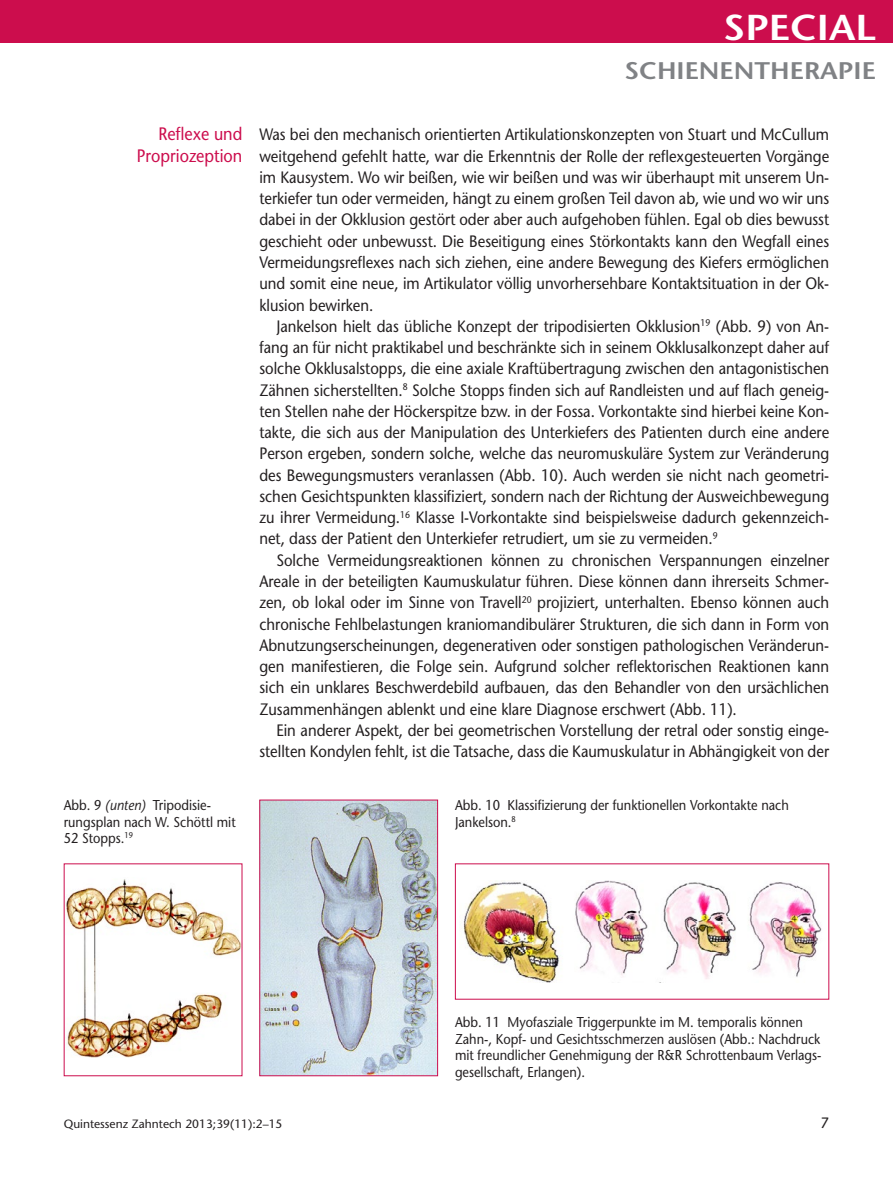
<style>
.page{position:relative;width:893px;height:1191px;background:#fff}
.page>*{position:absolute;margin:0;border:0;box-sizing:border-box;transform-origin:0 0}
.t1{font:600 36px "Stone Sans Std";color:#fff;scale:1.1 1}
.t2{font:600 24px "Stone Sans Std";color:#808285;scale:1.1 1}
.t3{font:500 18px/21.3px "Stone Sans Std";color:#cc0d4d;text-align:right;scale:.9 1}
.t4{font:500 16.5px/21.3px "Stone Sans Std";color:#231f20;text-align:justify;scale:.9 1}
.t5{font:500 15px "Stone Sans Std";color:#231f20}
.t6{font:500 14.25px/16.5px "Stone Sans Std";color:#231f20;scale:.9 1}
.t7{font:500 12px "Stone Sans Std";color:#231f20}
.s1{font-style:italic}
</style>
<div class="page">
<div style="left:0;top:0;width:893px;height:43px;background:#cc0d4d"></div>
<img style="left:66px;top:879px;width:174px;height:178px">
<img style="left:261px;top:801px;width:175px;height:273px">
<div style="left:259px;top:799px;width:179px;height:277px;border:1px solid #cc0d4d"></div>
<img style="left:463px;top:880px;width:359px;height:102px">
<h1 class="t1" style="left:723px;top:6px;width:140px">SPECIAL</h1>
<h2 class="t2" style="left:625px;top:56px;width:230px">SCHIENENTHERAPIE</h2>
<p class="t3" style="left:137px;top:123px;width:119px">Reflexe und<br>Propriozeption</p>
<p class="t6" style="left:64px;top:797px;width:193px">Abb. 9 <span class="s1">(unten)</span> Tripodisie&shy;rungsplan nach W. Schöttl mit<br>52 Stopps.<sup>19</sup></p>
<p class="t4" style="left:259px;top:124px;width:635px">Was bei den mechanisch orientierten Artikulationskonzepten von Stuart und McCullum weitgehend gefehlt hatte, war die Erkenntnis der Rolle der reflexgesteuerten Vorgänge im Kausystem. Wo wir beißen, wie wir beißen und was wir überhaupt mit unserem Un&shy;terkiefer tun oder vermeiden, hängt zu einem großen Teil davon ab, wie und wo wir uns dabei in der Okklusion gestört oder aber auch aufgehoben fühlen. Egal ob dies bewusst geschieht oder unbewusst. Die Beseitigung eines Störkontakts kann den Wegfall eines Vermeidungsreflexes nach sich ziehen, eine andere Bewegung des Kiefers ermöglichen und somit eine neue, im Artikulator völlig unvorhersehbare Kontaktsituation in der Ok&shy;klusion bewirken.</p>
<p class="t4" style="left:259px;top:315px;width:635px;text-indent:17px">Jankelson hielt das übliche Konzept der tripodisierten Okklusion<sup>19</sup> (Abb. 9) von An&shy;fang an für nicht praktikabel und beschränkte sich in seinem Okklusalkonzept daher auf solche Okklusalstopps, die eine axiale Kraftübertragung zwischen den antagonistischen Zähnen sicherstellten.<sup>8</sup> Solche Stopps finden sich auf Randleisten und auf flach geneig&shy;ten Stellen nahe der Höckerspitze bzw. in der Fossa. Vorkontakte sind hierbei keine Kon&shy;takte, die sich aus der Manipulation des Unterkiefers des Patienten durch eine andere Person ergeben, sondern solche, welche das neuromuskuläre System zur Veränderung des Bewegungsmusters veranlassen (Abb. 10). Auch werden sie nicht nach geometri&shy;schen Gesichtspunkten klassifiziert, sondern nach der Richtung der Ausweichbewegung zu ihrer Vermeidung.<sup>16</sup> Klasse I-Vorkontakte sind beispielsweise dadurch gekennzeich&shy;net, dass der Patient den Unterkiefer retrudiert, um sie zu vermeiden.<sup>9</sup></p>
<p class="t4" style="left:259px;top:549px;width:635px;text-indent:17px">Solche Vermeidungsreaktionen können zu chronischen Verspannungen einzelner Areale in der beteiligten Kaumuskulatur führen. Diese können dann ihrerseits Schmer&shy;zen, ob lokal oder im Sinne von Travell<sup>20</sup> projiziert, unterhalten. Ebenso können auch chronische Fehlbelastungen kraniomandibulärer Strukturen, die sich dann in Form von Abnutzungserscheinungen, degenerativen oder sonstigen pathologischen Veränderun&shy;gen manifestieren, die Folge sein. Aufgrund solcher reflektorischen Reaktionen kann sich ein unklares Beschwerdebild aufbauen, das den Behandler von den ursächlichen Zusammenhängen ablenkt und eine klare Diagnose erschwert (Abb. 11).</p>
<p class="t4" style="left:259px;top:719px;width:635px;text-align:right">Ein anderer Aspekt, der bei geometrischen Vorstellung der retral oder sonstig einge&shy;stellten Kondylen fehlt, ist die Tatsache, dass die Kaumuskulatur in Abhängigkeit von der</p>
<p class="t6" style="left:455px;top:797px;width:373px">Abb. 10 Klassifizierung der funktionellen Vorkontakte nach<br>Jankelson.<sup>8</sup></p>
<p class="t6" style="left:455px;top:1014px;width:409px">Abb. 11 Myofasziale Triggerpunkte im M. temporalis können Zahn-, Kopf- und Gesichtsschmerzen auslösen (Abb.: Nachdruck mit freundlicher Genehmigung der R&amp;R Schrottenbaum Verlags&shy;gesellschaft, Erlangen).</p>
<p class="t7" style="left:64px;top:1116px;width:220px">Quintessenz Zahntech 2013;39(11):2–15</p>
<p class="t5" style="left:821px;top:1113px;width:10px">7</p>
</div>
